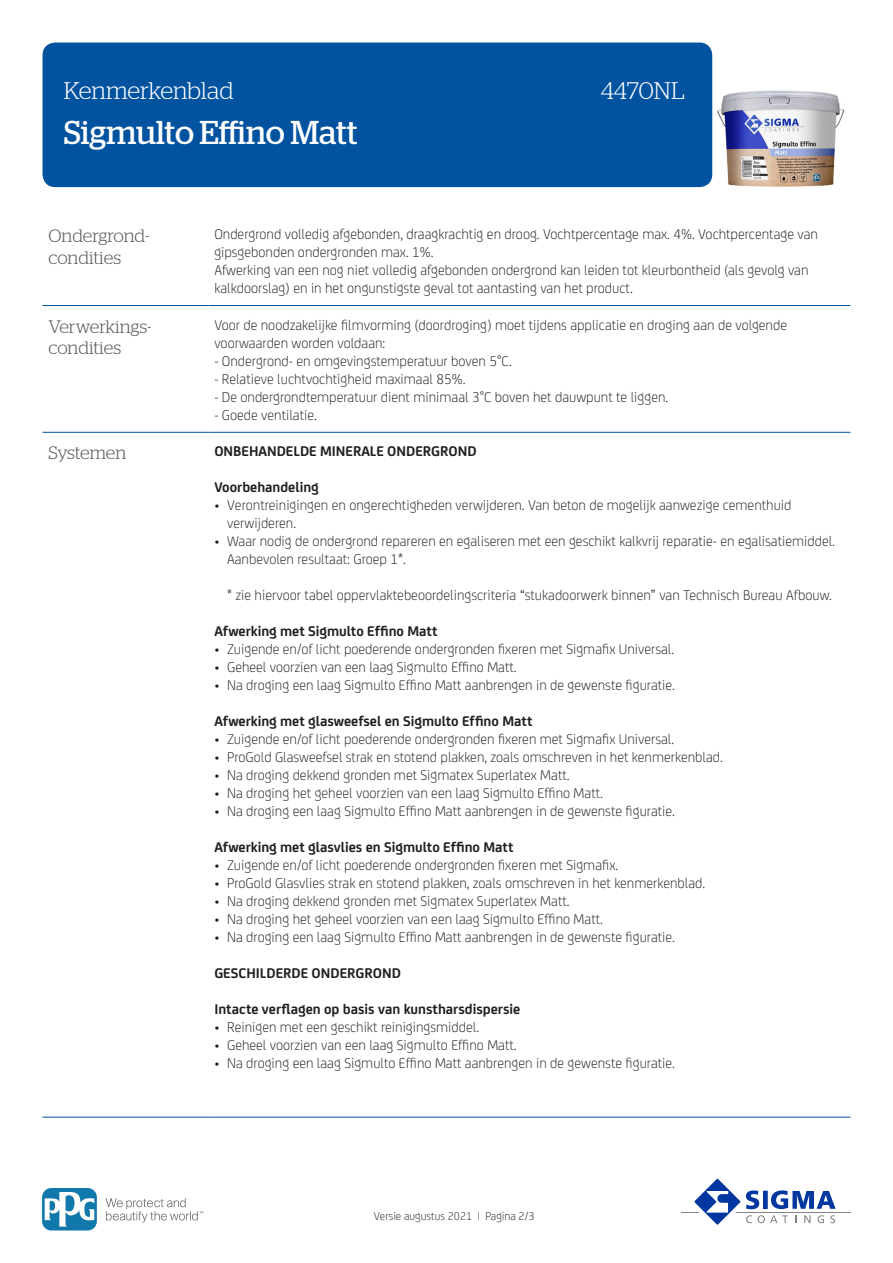
<style>
.page{position:relative;width:893px;height:1263px;background:#fff}
.page>*{position:absolute;margin:0;border:0;box-sizing:border-box;transform-origin:0 0}
.t1{font:33px "Stag";letter-spacing:-.005em;color:#fff}
.t2{font:300 24px "Stag";color:#fff}
.KOP{font:300 18px/21.6px "Stag";letter-spacing:-.005em;color:#57585a}
.BODY{font:300 15px/18px "FS Joey";color:#231f20}
.BODY-2{font:700 15px "FS Joey";color:#231f20}
.t3{font:300 12px "FS Joey";color:#231f20}
</style>
<div class="page">
<div style="left:43px;top:43px;width:669px;height:144px;background:#0153a0;border-radius:13px"></div>
<hr style="left:681px;top:1211px;width:169px;height:1px;background:#808285">
<svg style="left:689px;top:1178px;width:147px;height:47px"></svg>
<svg style="left:106px;top:1198px;width:97px;height:24px"></svg>
<svg style="left:43px;top:1188px;width:54px;height:42px"></svg>
<svg style="left:45px;top:1191px;width:49px;height:35px"></svg>
<hr style="left:43px;top:305px;width:165px;height:1px;background:#0153a0">
<hr style="left:208px;top:305px;width:642px;height:1px;background:#0153a0">
<hr style="left:43px;top:432px;width:165px;height:1px;background:#0153a0">
<hr style="left:208px;top:432px;width:642px;height:1px;background:#0153a0">
<hr style="left:43px;top:1117px;width:165px;height:1px;background:#0153a0">
<hr style="left:208px;top:1117px;width:642px;height:1px;background:#0153a0">
<img style="left:717px;top:90px;width:127px;height:97px">
<h2 class="t2" style="left:64px;top:77px;width:171px">Kenmerkenblad</h2>
<h2 class="t2" style="left:601px;top:77px;width:85px">4470NL</h2>
<h1 class="t1" style="left:64px;top:114px;width:295px">Sigmulto Effino Matt</h1>
<p class="KOP" style="left:49px;top:225px;width:102px">Ondergrond&shy;condities</p>
<p class="BODY" style="left:214px;top:224px;width:605px">Ondergrond volledig afgebonden, draagkrachtig en droog. Vochtpercentage max. 4%. Vochtpercentage van gipsgebonden ondergronden max. 1%.<br>Afwerking van een nog niet volledig afgebonden ondergrond kan leiden tot kleurbontheid (als gevolg van kalkdoorslag) en in het ongunstigste geval tot aantasting van het product.</p>
<p class="KOP" style="left:49px;top:315px;width:104px">Verwerkings&shy;condities</p>
<p class="BODY" style="left:214px;top:315px;width:574px">Voor de noodzakelijke filmvorming (doordroging) moet tijdens applicatie en droging aan de volgende voorwaarden worden voldaan:</p>
<p class="BODY" style="left:214px;top:351px;width:299px">- Ondergrond- en omgevingstemperatuur boven 5°C.</p>
<p class="BODY" style="left:214px;top:369px;width:253px">- Relatieve luchtvochtigheid maximaal 85%.</p>
<p class="BODY" style="left:214px;top:387px;width:455px">- De ondergrondtemperatuur dient minimaal 3°C boven het dauwpunt te liggen.</p>
<p class="BODY" style="left:214px;top:405px;width:104px">- Goede ventilatie.</p>
<p class="KOP" style="left:49px;top:442px;width:79px">Systemen</p>
<p class="BODY-2" style="left:214px;top:440px;width:264px">ONBEHANDELDE MINERALE ONDERGROND</p>
<p class="BODY-2" style="left:214px;top:476px;width:106px">Voorbehandeling</p>
<p class="BODY" style="left:227px;top:495px;width:566px;text-indent:-13px">• Verontreinigingen en ongerechtigheden verwijderen. Van beton de mogelijk aanwezige cementhuid verwijderen.</p>
<p class="BODY" style="left:227px;top:531px;width:609px;text-indent:-13px">• Waar nodig de ondergrond repareren en egaliseren met een geschikt kalkvrij reparatie- en egalisatiemiddel.<br>Aanbevolen resultaat: Groep 1*.</p>
<p class="BODY" style="left:227px;top:585px;width:606px">* zie hiervoor tabel oppervlaktebeoordelingscriteria “stukadoorwerk binnen” van Technisch Bureau Afbouw.</p>
<p class="BODY-2" style="left:214px;top:620px;width:225px">Afwerking met Sigmulto Effino Matt</p>
<p class="BODY" style="left:214px;top:639px;width:461px">• Zuigende en/of licht poederende ondergronden fixeren met Sigmafix Universal.</p>
<p class="BODY" style="left:214px;top:657px;width:304px">• Geheel voorzien van een laag Sigmulto Effino Matt.</p>
<p class="BODY" style="left:214px;top:675px;width:462px">• Na droging een laag Sigmulto Effino Matt aanbrengen in de gewenste figuratie.</p>
<p class="BODY-2" style="left:214px;top:710px;width:320px">Afwerking met glasweefsel en Sigmulto Effino Matt</p>
<p class="BODY" style="left:214px;top:729px;width:461px">• Zuigende en/of licht poederende ondergronden fixeren met Sigmafix Universal.</p>
<p class="BODY" style="left:214px;top:747px;width:510px">• ProGold Glasweefsel strak en stotend plakken, zoals omschreven in het kenmerkenblad.</p>
<p class="BODY" style="left:214px;top:765px;width:357px">• Na droging dekkend gronden met Sigmatex Superlatex Matt.</p>
<p class="BODY" style="left:214px;top:783px;width:390px">• Na droging het geheel voorzien van een laag Sigmulto Effino Matt.</p>
<p class="BODY" style="left:214px;top:801px;width:462px">• Na droging een laag Sigmulto Effino Matt aanbrengen in de gewenste figuratie.</p>
<p class="BODY-2" style="left:214px;top:836px;width:301px">Afwerking met glasvlies en Sigmulto Effino Matt</p>
<p class="BODY" style="left:214px;top:855px;width:405px">• Zuigende en/of licht poederende ondergronden fixeren met Sigmafix.</p>
<p class="BODY" style="left:214px;top:873px;width:492px">• ProGold Glasvlies strak en stotend plakken, zoals omschreven in het kenmerkenblad.</p>
<p class="BODY" style="left:214px;top:891px;width:357px">• Na droging dekkend gronden met Sigmatex Superlatex Matt.</p>
<p class="BODY" style="left:214px;top:909px;width:390px">• Na droging het geheel voorzien van een laag Sigmulto Effino Matt.</p>
<p class="BODY" style="left:214px;top:927px;width:462px">• Na droging een laag Sigmulto Effino Matt aanbrengen in de gewenste figuratie.</p>
<p class="BODY-2" style="left:214px;top:962px;width:188px">GESCHILDERDE ONDERGROND</p>
<p class="BODY-2" style="left:214px;top:998px;width:308px">Intacte verflagen op basis van kunstharsdispersie</p>
<p class="BODY" style="left:214px;top:1017px;width:266px">• Reinigen met een geschikt reinigingsmiddel.</p>
<p class="BODY" style="left:214px;top:1035px;width:304px">• Geheel voorzien van een laag Sigmulto Effino Matt.</p>
<p class="BODY" style="left:214px;top:1053px;width:462px">• Na droging een laag Sigmulto Effino Matt aanbrengen in de gewenste figuratie.</p>
<p class="t3" style="left:374px;top:1208px;width:162px">Versie augustus 2021 | Pagina 2/3</p>
</div>
